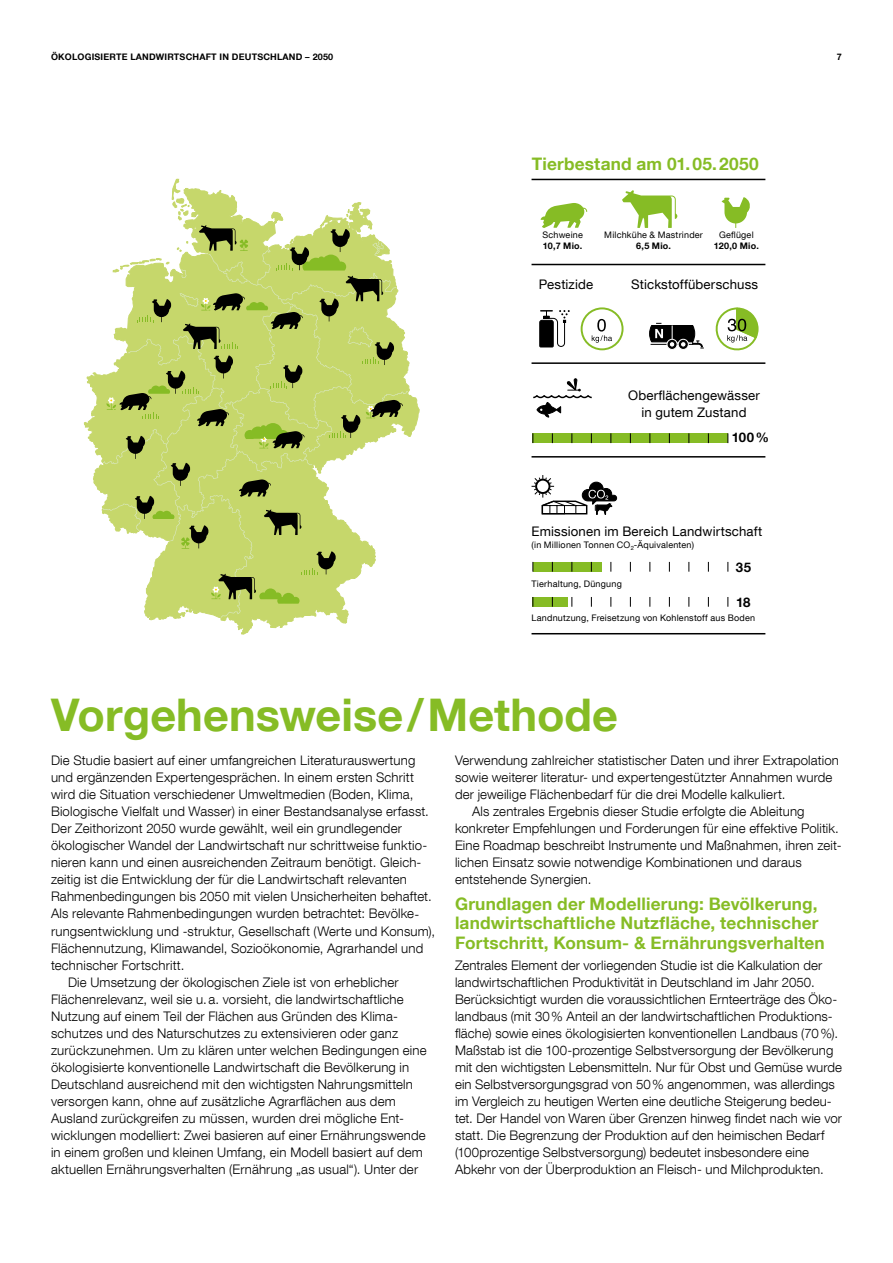
<style>
.page{position:relative;width:893px;height:1263px;background:#fff}
.page>*{position:absolute;margin:0;border:0;box-sizing:border-box;transform-origin:0 0}
.t1{font:700 45px "Helvetica Neue LT Com";color:#86bc25}
.t2{font:700 17.25px/19.5px "Helvetica Neue LT Com";letter-spacing:.01em;color:#86bc25}
.t3{font:300 13.2px/17px "Helvetica Neue LT Com";letter-spacing:.01em;color:#000}
.t4{font:13.2px/17px "Helvetica Neue LT Com";letter-spacing:.01em;color:#000;text-align:center}
.t5{font:700 13.2px "Helvetica Neue LT Com";letter-spacing:.01em;color:#000}
.t6{font:9px "Helvetica Neue LT Com";letter-spacing:.025em;color:#000}
.t7{font:700 9px "Helvetica Neue LT Com";letter-spacing:.02em;color:#000}
</style>
<div class="page">
<svg style="left:84px;top:361px;width:336px;height:273px"></svg>
<svg style="left:103px;top:329px;width:305px;height:289px"></svg>
<svg style="left:113px;top:179px;width:229px;height:433px"></svg>
<svg style="left:106px;top:202px;width:297px;height:402px"></svg>
<div style="left:533px;top:597px;width:35px;height:10px;background:#86bc25"></div>
<div style="left:533px;top:562px;width:68px;height:10px;background:#86bc25"></div>
<div style="left:533px;top:433px;width:195px;height:10px;background:#86bc25"></div>
<div style="left:666px;top:339px;width:12px;height:11px;border:1px solid #fff;border-radius:50%"></div>
<div style="left:678px;top:339px;width:11px;height:11px;border:1px solid #fff;border-radius:50%"></div>
<svg style="left:649px;top:323px;width:55px;height:26px"></svg>
<div style="left:680px;top:341px;width:6px;height:7px;border:1px solid #000;border-radius:50%"></div>
<svg style="left:716px;top:307px;width:43px;height:44px"></svg>
<div style="left:581px;top:307px;width:42px;height:43px;border:2px solid #86bc25;border-radius:50%"></div>
<svg style="left:592px;top:319px;width:20px;height:24px"></svg>
<svg style="left:539px;top:310px;width:31px;height:38px"></svg>
<svg style="left:722px;top:197px;width:28px;height:31px"></svg>
<svg style="left:541px;top:203px;width:46px;height:25px"></svg>
<svg style="left:622px;top:190px;width:55px;height:38px"></svg>
<hr style="left:531px;top:362px;width:234px;height:2px;background:#000">
<hr style="left:531px;top:456px;width:234px;height:2px;background:#000">
<svg style="left:533px;top:378px;width:59px;height:40px"></svg>
<svg style="left:531px;top:475px;width:87px;height:40px"></svg>
<hr style="left:531px;top:633px;width:234px;height:1px;background:#000">
<hr style="left:531px;top:264px;width:234px;height:1px;background:#000">
<hr style="left:531px;top:179px;width:234px;height:1px;background:#000">
<p class="t7" style="left:51px;top:51px;width:284px">ÖKOLOGISIERTE LANDWIRTSCHAFT IN DEUTSCHLAND – 2050</p>
<p class="t7" style="left:837px;top:51px;width:7px">7</p>
<h2 class="t2" style="left:532px;top:154px;width:228px">Tierbestand am 01.05.2050</h2>
<p class="t6" style="left:542px;top:229px;width:42px">Schweine</p>
<p class="t7" style="left:543px;top:240px;width:41px">10,7 Mio.</p>
<p class="t6" style="left:604px;top:229px;width:100px">Milchkühe &amp; Mastrinder</p>
<p class="t7" style="left:636px;top:240px;width:36px">6,5 Mio.</p>
<p class="t6" style="left:719px;top:229px;width:36px">Geflügel</p>
<p class="t7" style="left:714px;top:240px;width:47px">120,0 Mio.</p>
<p class="t4" style="left:539px;top:276px;width:56px">Pestizide</p>
<p class="t4" style="left:631px;top:276px;width:129px">Stickstoffüberschuss</p>
<p class="t4" style="left:628px;top:386px;width:133px">Oberflächengewässer in gutem Zustand</p>
<p class="t5" style="left:732px;top:429px;width:39px">100%</p>
<p class="t4" style="left:531px;top:522px;width:232px">Emissionen im Bereich Landwirtschaft</p>
<p class="t6" style="left:531px;top:539px;width:164px">(in Millionen Tonnen CO<sub>2</sub>-Äquivalenten)</p>
<p class="t6" style="left:531px;top:578px;width:92px">Tierhaltung, Düngung</p>
<p class="t6" style="left:531px;top:612px;width:225px">Landnutzung, Freisetzung von Kohlenstoff aus Boden</p>
<p class="t5" style="left:736px;top:558px;width:17px">35</p>
<p class="t5" style="left:736px;top:593px;width:16px">18</p>
<h1 class="t1" style="left:51px;top:687px;width:569px">Vorgehensweise/Methode</h1>
<p class="t3" style="left:51px;top:752px;width:366px">Die Studie basiert auf einer umfangreichen Literaturauswertung</p>
<p class="t3" style="left:51px;top:769px;width:364px">und ergänzenden Expertengesprächen. In einem ersten Schritt</p>
<p class="t3" style="left:51px;top:786px;width:364px">wird die Situation verschiedener Umweltmedien (Boden, Klima,</p>
<p class="t3" style="left:51px;top:803px;width:379px">Biologische Vielfalt und Wasser) in einer Bestandsanalyse erfasst.</p>
<p class="t3" style="left:51px;top:820px;width:352px">Der Zeithorizont 2050 wurde gewählt, weil ein grundlegender</p>
<p class="t3" style="left:51px;top:837px;width:378px">ökologischer Wandel der Landwirtschaft nur schrittweise funktio-</p>
<p class="t3" style="left:51px;top:854px;width:372px">nieren kann und einen ausreichenden Zeitraum benötigt. Gleich-</p>
<p class="t3" style="left:51px;top:871px;width:357px">zeitig ist die Entwicklung der für die Landwirtschaft relevanten</p>
<p class="t3" style="left:51px;top:888px;width:382px">Rahmenbedingungen bis 2050 mit vielen Unsicherheiten behaftet.</p>
<p class="t3" style="left:51px;top:905px;width:370px">Als relevante Rahmenbedingungen wurden betrachtet: Bevölke-</p>
<p class="t3" style="left:51px;top:922px;width:386px">rungsentwicklung und -struktur, Gesellschaft (Werte und Konsum),</p>
<p class="t3" style="left:51px;top:939px;width:374px">Flächennutzung, Klimawandel, Sozioökonomie, Agrarhandel und</p>
<p class="t3" style="left:51px;top:956px;width:135px">technischer Fortschritt.</p>
<p class="t3" style="left:68px;top:973px;width:332px">Die Umsetzung der ökologischen Ziele ist von erheblicher</p>
<p class="t3" style="left:51px;top:990px;width:354px">Flächenrelevanz, weil sie u.a. vorsieht, die landwirtschaftliche</p>
<p class="t3" style="left:51px;top:1007px;width:348px">Nutzung auf einem Teil der Flächen aus Gründen des Klima-</p>
<p class="t3" style="left:51px;top:1024px;width:349px">schutzes und des Naturschutzes zu extensivieren oder ganz</p>
<p class="t3" style="left:51px;top:1041px;width:377px">zurückzunehmen. Um zu klären unter welchen Bedingungen eine</p>
<p class="t3" style="left:51px;top:1058px;width:360px">ökologisierte konventionelle Landwirtschaft die Bevölkerung in</p>
<p class="t3" style="left:51px;top:1075px;width:363px">Deutschland ausreichend mit den wichtigsten Nahrungsmitteln</p>
<p class="t3" style="left:51px;top:1092px;width:346px">versorgen kann, ohne auf zusätzliche Agrarflächen aus dem</p>
<p class="t3" style="left:51px;top:1109px;width:354px">Ausland zurückgreifen zu müssen, wurden drei mögliche Ent-</p>
<p class="t3" style="left:51px;top:1126px;width:376px">wicklungen modelliert: Zwei basieren auf einer Ernährungswende</p>
<p class="t3" style="left:51px;top:1143px;width:373px">in einem großen und kleinen Umfang, ein Modell basiert auf dem</p>
<p class="t3" style="left:51px;top:1160px;width:369px">aktuellen Ernährungsverhalten (Ernährung „as usual“). Unter der</p>
<p class="t3" style="left:455px;top:752px;width:385px">Verwendung zahlreicher statistischer Daten und ihrer Extrapolation</p>
<p class="t3" style="left:455px;top:769px;width:379px">sowie weiterer literatur- und expertengestützter Annahmen wurde</p>
<p class="t3" style="left:455px;top:786px;width:332px">der jeweilige Flächenbedarf für die drei Modelle kalkuliert.</p>
<p class="t3" style="left:472px;top:803px;width:334px">Als zentrales Ergebnis dieser Studie erfolgte die Ableitung</p>
<p class="t3" style="left:455px;top:820px;width:385px">konkreter Empfehlungen und Forderungen für eine effektive Politik.</p>
<p class="t3" style="left:455px;top:837px;width:388px">Eine Roadmap beschreibt Instrumente und Maßnahmen, ihren zeit-</p>
<p class="t3" style="left:455px;top:854px;width:348px">lichen Einsatz sowie notwendige Kombinationen und daraus</p>
<p class="t3" style="left:455px;top:871px;width:138px">entstehende Synergien.</p>
<h2 class="t2" style="left:455px;top:893px;width:371px">Grundlagen der Modellierung: Bevölkerung, landwirtschaftliche Nutzfläche, technischer<br>Fortschritt, Konsum- &amp; Ernährungsverhalten</h2>
<p class="t3" style="left:455px;top:956px;width:388px">Zentrales Element der vorliegenden Studie ist die Kalkulation der landwirtschaftlichen Produktivität in Deutschland im Jahr 2050.<br>Berücksichtigt wurden die voraussichtlichen Ernteerträge des Öko&shy;landbaus (mit 30% Anteil an der landwirtschaftlichen Produktions&shy;fläche) sowie eines ökologisierten konventionellen Landbaus (70%).<br>Maßstab ist die 100-prozentige Selbstversorgung der Bevölkerung mit den wichtigsten Lebensmitteln. Nur für Obst und Gemüse wurde ein Selbstversorgungsgrad von 50% angenommen, was allerdings im Vergleich zu heutigen Werten eine deutliche Steigerung bedeu&shy;tet. Der Handel von Waren über Grenzen hinweg findet nach wie vor statt. Die Begrenzung der Produktion auf den heimischen Bedarf (100prozentige Selbstversorgung) bedeutet insbesondere eine Abkehr von der Überproduktion an Fleisch- und Milchprodukten.</p>
</div>
